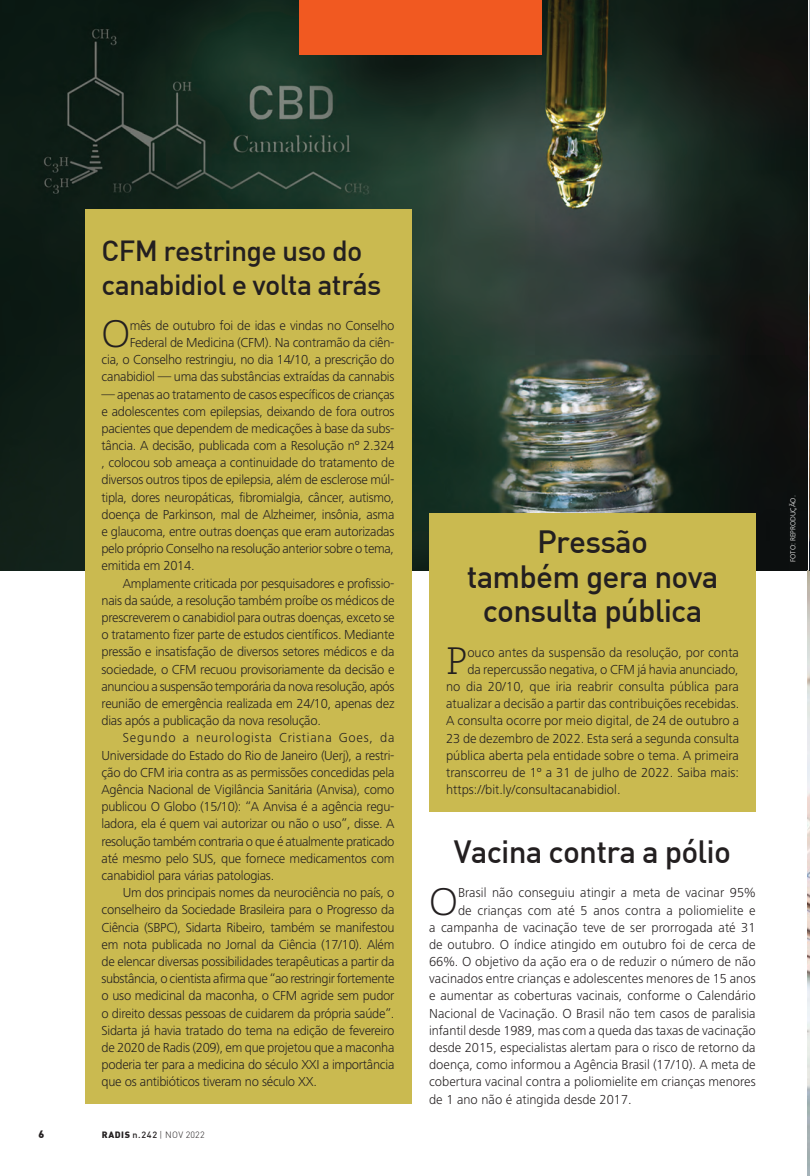
<style>
.page{position:relative;width:810px;height:1176px;background:#fff}
.page>*{position:absolute;margin:0;border:0;box-sizing:border-box;transform-origin:0 0}
.t1{font:300 38.1px "Caecilia LT Std";color:#231f20}
.t2{font:500 31.5px/34.3px "DIN";letter-spacing:-.025em;color:#231f20;text-align:center}
.t3{font:500 28.5px/34.3px "DIN";letter-spacing:-.025em;color:#231f20}
.t4{font:300 13.5px/17.2px "Frutiger Next LT";color:#231f20;text-align:justify}
.t5{font:300 13.5px/17.2px "Frutiger Next LT";letter-spacing:-.02em;color:#231f20;text-align:right}
.t6{font:900 10.5px "DIN";color:#231f20}
.t7{font:300 9px "DIN";letter-spacing:.02em;color:#231f20}
.t8{font:300 7.5px "Frutiger Next LT";color:#fff}
.s1{font-weight:900}
.s2{font-weight:500}
</style>
<div class="page">
<img style="left:0;top:0;width:806px;height:570px">
<img style="left:806px;top:570px;width:3px;height:601px">
<img style="left:809px;top:4px;width:1px;height:566px">
<div style="left:298px;top:0;width:243px;height:54px;background:#f15921"></div>
<div style="left:84px;top:209px;width:327px;height:894px;background:#caba50"></div>
<div style="left:429px;top:513px;width:326px;height:298px;background:#caba50"></div>
<svg style="left:805px;top:0;width:5px;height:4px"></svg>
<svg style="left:807px;top:1171px;width:3px;height:5px"></svg>
<h3 class="t3" style="left:101px;top:232px;width:281px">CFM restringe uso do canabidiol e volta atrás</h3>
<h1 class="t1" style="left:101px;top:312px;width:30px">O</h1>
<p class="t5" style="left:101px;top:316px;width:294px">mês de outubro foi de idas e vindas no Conselho Federal de Medicina (CFM). Na contramão da ciên-<br>cia, o Conselho restringiu, no dia 14/10, a prescrição do canabidiol — uma das substâncias extraídas da cannabis</p>
<p class="t4" style="left:101px;top:385px;width:294px">— apenas ao tratamento de casos específicos de crianças e adolescentes com epilepsias, deixando de fora outros pacientes que dependem de medicações à base da subs&shy;tância. A decisão, publicada com a Resolução nº 2.324 , colocou sob ameaça a continuidade do tratamento de diversos outros tipos de epilepsia, além de esclerose múl&shy;tipla, dores neuropáticas, fibromialgia, câncer, autismo, doença de Parkinson, mal de Alzheimer, insônia, asma e glaucoma, entre outras doenças que eram autorizadas pelo próprio Conselho na resolução anterior sobre o tema, emitida em 2014.</p>
<p class="t4" style="left:101px;top:574px;width:294px;text-indent:21px">Amplamente criticada por pesquisadores e profissio&shy;nais da saúde, a resolução também proíbe os médicos de prescreverem o canabidiol para outras doenças, exceto se o tratamento fizer parte de estudos científicos. Mediante pressão e insatisfação de diversos setores médicos e da sociedade, o CFM recuou provisoriamente da decisão e anunciou a suspensão temporária da nova resolução, após reunião de emergência realizada em 24/10, apenas dez dias após a publicação da nova resolução.</p>
<p class="t4" style="left:101px;top:729px;width:294px;text-indent:21px">Segundo a neurologista Cristiana Goes, da Universidade do Estado do Rio de Janeiro (Uerj), a restri&shy;ção do CFM iria contra as as permissões concedidas pela Agência Nacional de Vigilância Sanitária (Anvisa), como publicou O Globo (15/10): “A Anvisa é a agência regu&shy;ladora, ela é quem vai autorizar ou não o uso”, disse. A resolução também contraria o que é atualmente praticado até mesmo pelo SUS, que fornece medicamentos com canabidiol para várias patologias.</p>
<p class="t4" style="left:101px;top:884px;width:294px;text-indent:21px">Um dos principais nomes da neurociência no país, o conselheiro da Sociedade Brasileira para o Progresso da Ciência (SBPC), Sidarta Ribeiro, também se manifestou em nota publicada no Jornal da Ciência (17/10). Além de elencar diversas possibilidades terapêuticas a partir da substância, o cientista afirma que “ao restringir fortemente o uso medicinal da maconha, o CFM agride sem pudor o direito dessas pessoas de cuidarem da própria saúde”.<br>Sidarta já havia tratado do tema na edição de fevereiro de 2020 de Radis (209), em que projetou que a maconha poderia ter para a medicina do século XXI a importância que os antibióticos tiveram no século XX.</p>
<p class="t6" style="left:39px;top:1126px;width:7px">6</p>
<p class="t7" style="left:102px;top:1128px;width:104px"><span class="s1">RADIS</span> <span class="s2">n.242</span> | NOV 2022</p>
<h2 class="t2" style="left:466px;top:523px;width:253px">Pressão<br>também gera nova consulta pública</h2>
<h1 class="t1" style="left:446px;top:639px;width:23px">P</h1>
<p class="t4" style="left:467px;top:643px;width:273px">ouco antes da suspensão da resolução, por conta</p>
<p class="t4" style="left:467px;top:660px;width:273px">da repercussão negativa, o CFM já havia anunciado,</p>
<p class="t4" style="left:446px;top:677px;width:294px">no dia 20/10, que iria reabrir consulta pública para</p>
<p class="t4" style="left:446px;top:695px;width:294px">atualizar a decisão a partir das contribuições recebidas.</p>
<p class="t4" style="left:446px;top:712px;width:294px">A consulta ocorre por meio digital, de 24 de outubro a</p>
<p class="t4" style="left:446px;top:729px;width:294px">23 de dezembro de 2022. Esta será a segunda consulta</p>
<p class="t4" style="left:446px;top:746px;width:294px">pública aberta pela entidade sobre o tema. A primeira</p>
<p class="t4" style="left:446px;top:763px;width:294px">transcorreu de 1º a 31 de julho de 2022. Saiba mais:</p>
<p class="t4" style="left:446px;top:780px;width:176px">https://bit.ly/consultacanabidiol.</p>
<h2 class="t2" style="left:453px;top:833px;width:279px">Vacina contra a pólio</h2>
<h1 class="t1" style="left:429px;top:879px;width:30px">O</h1>
<p class="t4" style="left:457px;top:884px;width:299px">Brasil não conseguiu atingir a meta de vacinar 95%</p>
<p class="t4" style="left:457px;top:901px;width:299px">de crianças com até 5 anos contra a poliomielite e</p>
<p class="t4" style="left:429px;top:918px;width:328px">a campanha de vacinação teve de ser prorrogada até 31</p>
<p class="t4" style="left:429px;top:935px;width:328px">de outubro. O índice atingido em outubro foi de cerca de</p>
<p class="t4" style="left:429px;top:952px;width:328px">66%. O objetivo da ação era o de reduzir o número de não</p>
<p class="t4" style="left:429px;top:970px;width:328px">vacinados entre crianças e adolescentes menores de 15 anos</p>
<p class="t4" style="left:429px;top:987px;width:328px">e aumentar as coberturas vacinais, conforme o Calendário</p>
<p class="t4" style="left:429px;top:1004px;width:328px">Nacional de Vacinação. O Brasil não tem casos de paralisia</p>
<p class="t4" style="left:429px;top:1021px;width:328px">infantil desde 1989, mas com a queda das taxas de vacinação</p>
<p class="t4" style="left:429px;top:1038px;width:328px">desde 2015, especialistas alertam para o risco de retorno da</p>
<p class="t4" style="left:429px;top:1055px;width:328px">doença, como informou a Agência Brasil (17/10). A meta de</p>
<p class="t4" style="left:429px;top:1073px;width:328px">cobertura vacinal contra a poliomielite em crianças menores</p>
<p class="t4" style="left:429px;top:1090px;width:204px">de 1 ano não é atingida desde 2017.</p>
<p class="t8" style="left:788px;top:561px;width:68px;rotate:-90deg">FOTO: REPRODUÇÃO.</p>
</div>
